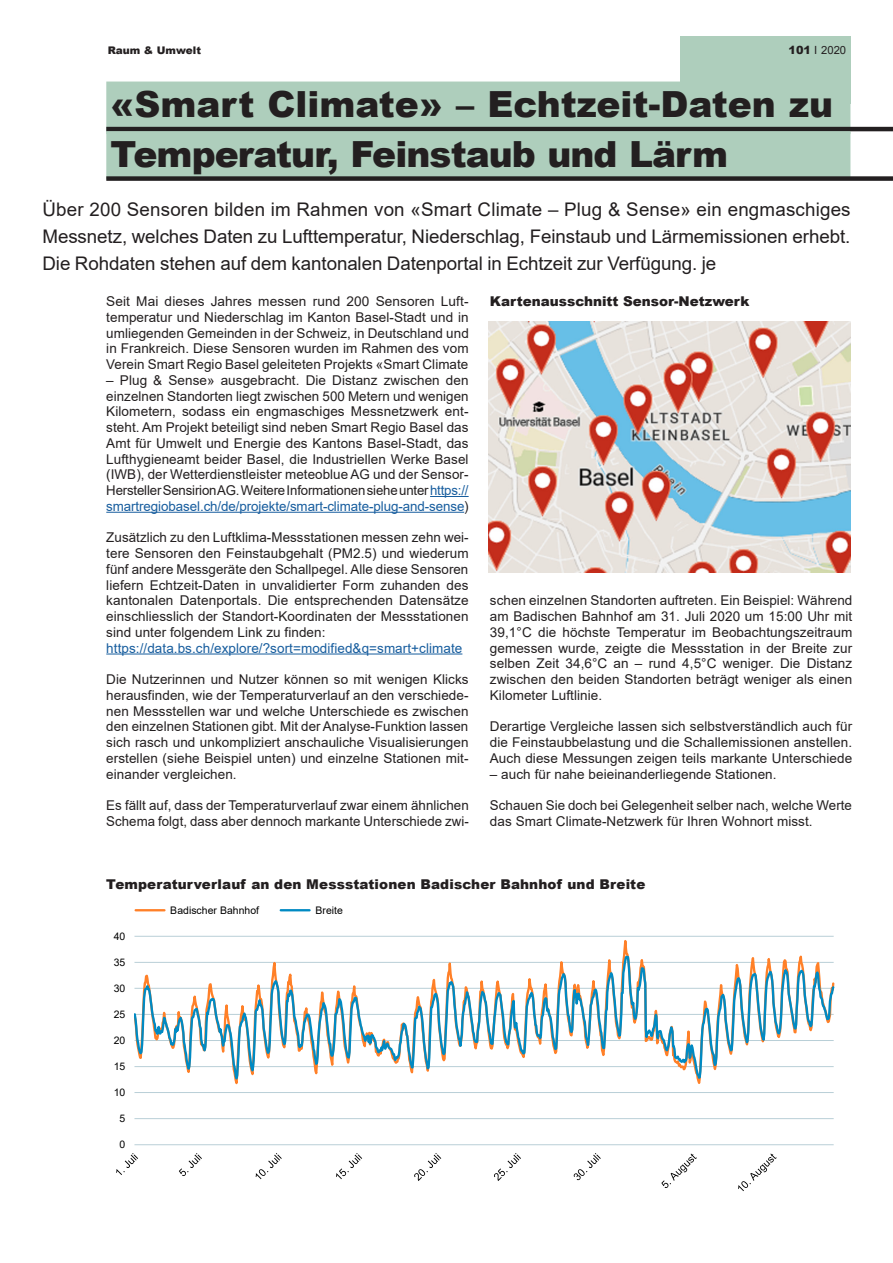
<style>
.page{position:relative;width:893px;height:1263px;background:#fff}
.page>*{position:absolute;margin:0;border:0;box-sizing:border-box;transform-origin:0 0}
.Uberschrift_grün_lin{font:900 36px "Arial";letter-spacing:-.015em;color:#231f20}
.Lead{font:18.75px/27px "Arial";letter-spacing:-.005em;color:#231f20;text-align:justify}
.Lauftext_neu{font:13.5px/15.8px "Arial";letter-spacing:.005em;color:#231f20;text-align:justify}
.Grafiktitel_neu{font:900 13.5px "Arial";letter-spacing:.01em;color:#231f20}
.Lauftext_neu-2{font:13.5px "Arial";letter-spacing:.005em;color:#175d9e}
.t1{font:11.25px "Arial";color:#231f20}
.t2{font:10.5px "Arial";letter-spacing:-.005em;color:#000}
.t3{font:900 10.5px "Arial";color:#231f20}
.s1{font-weight:900}
.s2{color:#175d9e}
</style>
<div class="page">
<div style="left:680px;top:36px;width:170px;height:68px;background:#aecebc"></div>
<div style="left:106px;top:82px;width:744px;height:52px;background:#aecebc"></div>
<hr style="left:106px;top:127px;width:787px;height:4px;background:#231f20">
<div style="left:106px;top:131px;width:744px;height:48px;background:#aecebc"></div>
<div style="left:106px;top:176px;width:787px;height:5px;background:#231f20"></div>
<hr style="left:430px;top:496px;width:39px;height:1px;background:#175d9e">
<hr style="left:106px;top:512px;width:358px;height:1px;background:#175d9e">
<hr style="left:106px;top:653px;width:356px;height:1px;background:#175d9e">
<img style="left:489px;top:321px;width:361px;height:251px">
<hr style="left:134px;top:1144px;width:700px;height:1px;background:#b9cfd7">
<hr style="left:134px;top:1118px;width:700px;height:1px;background:#b9cfd7">
<svg style="left:134px;top:936px;width:700px;height:157px"></svg>
<svg style="left:134px;top:954px;width:701px;height:133px"></svg>
<svg style="left:116px;top:1153px;width:22px;height:22px"></svg>
<svg style="left:179px;top:1153px;width:23px;height:23px"></svg>
<svg style="left:256px;top:1153px;width:26px;height:26px"></svg>
<svg style="left:336px;top:1153px;width:26px;height:26px"></svg>
<svg style="left:414px;top:1153px;width:27px;height:28px"></svg>
<svg style="left:494px;top:1153px;width:27px;height:28px"></svg>
<svg style="left:574px;top:1153px;width:27px;height:27px"></svg>
<svg style="left:661px;top:1153px;width:36px;height:35px"></svg>
<svg style="left:738px;top:1153px;width:39px;height:38px"></svg>
<hr style="left:136px;top:909px;width:28px;height:2px;background:#ff8028">
<hr style="left:281px;top:909px;width:29px;height:2px;background:#008ac3">
<p class="t3" style="left:108px;top:43px;width:95px">Raum &amp; Umwelt</p>
<p class="t1" style="left:789px;top:42px;width:59px"><span class="s1">101</span> I 2020</p>
<p class="Uberschrift_grün_lin" style="left:111px;top:78px;width:724px">«Smart Climate» – Echtzeit-Daten zu</p>
<p class="Uberschrift_grün_lin" style="left:111px;top:128px;width:619px">Temperatur, Feinstaub und Lärm</p>
<p class="Lead" style="left:43px;top:195px;width:810px">Über 200 Sensoren bilden im Rahmen von «Smart Climate – Plug &amp; Sense» ein engmaschiges Messnetz, welches Daten zu Lufttemperatur, Niederschlag, Feinstaub und Lärmemissionen erhebt.<br>Die Rohdaten stehen auf dem kantonalen Datenportal in Echtzeit zur Verfügung. je</p>
<p class="Lauftext_neu" style="left:106px;top:293px;width:364px">Seit Mai dieses Jahres messen rund 200 Sensoren Luft&shy;temperatur und Niederschlag im Kanton Basel-Stadt und in umliegenden Gemeinden in der Schweiz, in Deutschland und in Frankreich. Diese Sensoren wurden im Rahmen des vom Verein Smart Regio Basel geleiteten Projekts «Smart Climate</p>
<p class="Lauftext_neu" style="left:106px;top:372px;width:364px">– Plug &amp; Sense» ausgebracht. Die Distanz zwischen den einzelnen Standorten liegt zwischen 500 Metern und wenigen Kilometern, sodass ein engmaschiges Messnetzwerk ent&shy;steht. Am Projekt beteiligt sind neben Smart Regio Basel das Amt für Umwelt und Energie des Kantons Basel-Stadt, das Lufthygieneamt beider Basel, die Industriellen Werke Basel (IWB), der Wetterdienstleister meteoblue AG und der Sensor-Hersteller Sensirion AG. Weitere Informationen siehe unter <span class="s2">https:// smartregiobasel.ch/de/projekte/smart-climate-plug-and-sense</span>)</p>
<p class="Lauftext_neu" style="left:106px;top:530px;width:364px">Zusätzlich zu den Luftklima-Messstationen messen zehn wei&shy;tere Sensoren den Feinstaubgehalt (PM2.5) und wiederum fünf andere Messgeräte den Schallpegel. Alle diese Sensoren liefern Echtzeit-Daten in unvalidierter Form zuhanden des kantonalen Datenportals. Die entsprechenden Datensätze einschliesslich der Standort-Koordinaten der Messstationen sind unter folgendem Link zu finden:</p>
<p class="Lauftext_neu-2" style="left:106px;top:638px;width:358px">https://data.bs.ch/explore/?sort=modified&amp;q=smart+climate</p>
<p class="Lauftext_neu" style="left:106px;top:671px;width:364px">Die Nutzerinnen und Nutzer können so mit wenigen Klicks herausfinden, wie der Temperaturverlauf an den verschiede&shy;nen Messstellen war und welche Unterschiede es zwischen den einzelnen Stationen gibt. Mit der Analyse-Funktion lassen sich rasch und unkompliziert anschauliche Visualisierungen erstellen (siehe Beispiel unten) und einzelne Stationen mit&shy;einander vergleichen.</p>
<p class="Lauftext_neu" style="left:106px;top:797px;width:364px">Es fällt auf, dass der Temperaturverlauf zwar einem ähnlichen<br>Schema folgt, dass aber dennoch markante Unterschiede zwi-</p>
<p class="Grafiktitel_neu" style="left:490px;top:291px;width:261px">Kartenausschnitt Sensor-Netzwerk</p>
<p class="Lauftext_neu" style="left:490px;top:593px;width:364px">schen einzelnen Standorten auftreten. Ein Beispiel: Während am Badischen Bahnhof am 31. Juli 2020 um 15:00 Uhr mit 39,1°C die höchste Temperatur im Beobachtungszeitraum gemessen wurde, zeigte die Messstation in der Breite zur selben Zeit 34,6°C an – rund 4,5°C weniger. Die Distanz zwischen den beiden Standorten beträgt weniger als einen Kilometer Luftlinie.</p>
<p class="Lauftext_neu" style="left:490px;top:719px;width:364px">Derartige Vergleiche lassen sich selbstverständlich auch für die Feinstaubbelastung und die Schallemissionen anstellen.<br>Auch diese Messungen zeigen teils markante Unterschiede</p>
<p class="Lauftext_neu" style="left:490px;top:766px;width:288px">– auch für nahe beieinanderliegende Stationen.</p>
<p class="Lauftext_neu" style="left:490px;top:797px;width:364px">Schauen Sie doch bei Gelegenheit selber nach, welche Werte das Smart Climate-Netzwerk für Ihren Wohnort misst.</p>
<p class="Grafiktitel_neu" style="left:106px;top:874px;width:541px">Temperaturverlauf an den Messstationen Badischer Bahnhof und Breite</p>
<p class="t2" style="left:114px;top:929px;width:13px">40</p>
<p class="t2" style="left:114px;top:955px;width:13px">35</p>
<p class="t2" style="left:114px;top:981px;width:13px">30</p>
<p class="t2" style="left:114px;top:1007px;width:13px">25</p>
<p class="t2" style="left:114px;top:1033px;width:13px">20</p>
<p class="t2" style="left:114px;top:1059px;width:13px">15</p>
<p class="t2" style="left:114px;top:1085px;width:13px">10</p>
<p class="t2" style="left:120px;top:1111px;width:7px">5</p>
<p class="t2" style="left:120px;top:1137px;width:7px">0</p>
<p class="t2" style="left:170px;top:903px;width:90px">Badischer Bahnhof</p>
<p class="t2" style="left:315px;top:903px;width:29px">Breite</p>
</div>
